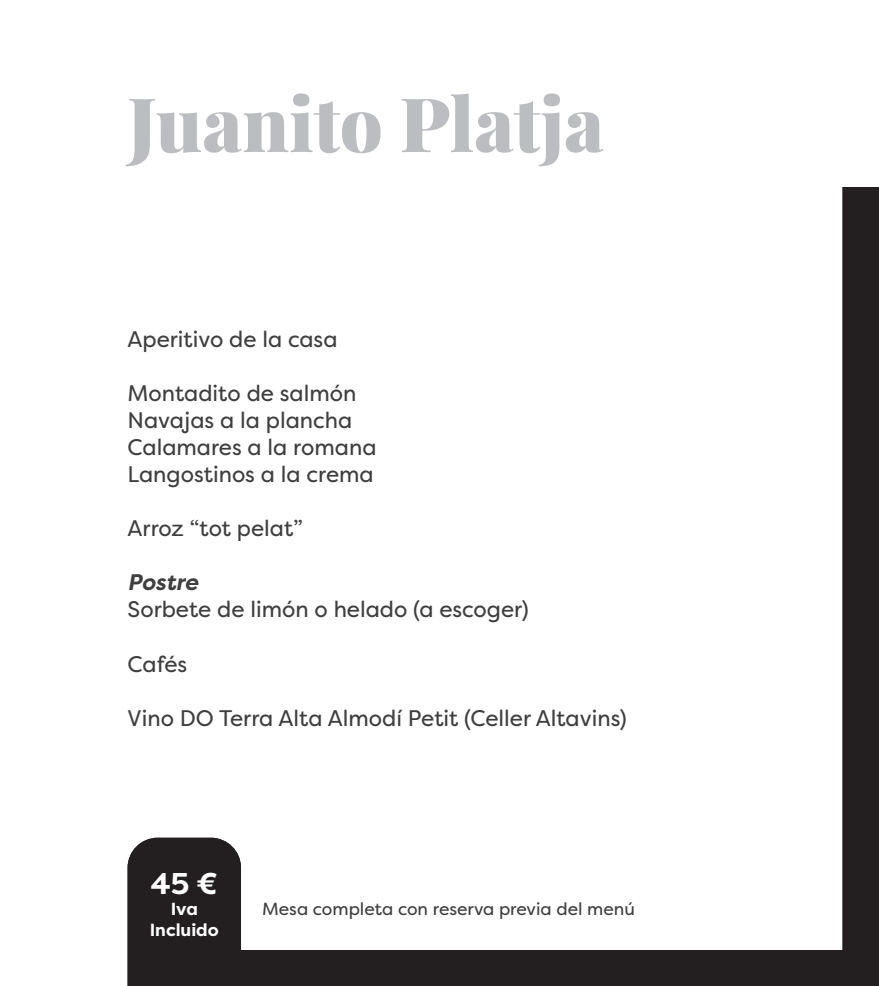
<style>
.page{position:relative;width:879px;height:986px;background:#fff}
.page>*{position:absolute;margin:0;border:0;box-sizing:border-box;transform-origin:0 0}
.t1{font:900 75px "Playfair Display";color:#bcbdc0}
.t2{font:700 30px "Filson Pro";color:#fff}
.t3{font:22.5px "Filson Pro";color:#3e3e3f}
.t4{font:italic 700 22.5px "Filson Pro";letter-spacing:-.005em;color:#3e3e3f}
.t5{font:17.5px "Filson Pro";color:#3e3e3f}
.t6{font:700 17.5px "Filson Pro";color:#fff}
</style>
<div class="page">
<div style="left:14px;top:0;width:865px;height:985px;background:#231f20"></div>
<div style="left:52px;top:52px;width:791px;height:898px;background:#fff"></div>
<div style="left:14px;top:52px;width:114px;height:933px;background:#fff"></div>
<div style="left:1px;top:0;width:878px;height:187px;background:#fff"></div>
<div style="left:128px;top:837px;width:113px;height:113px;background:#231f20"></div>
<p class="t1" style="left:128px;top:65px;width:478px">Juanito Platja</p>
<p class="t3" style="left:128px;top:324px;width:211px">Aperitivo de la casa</p>
<p class="t3" style="left:128px;top:378px;width:230px">Montadito de salmón</p>
<p class="t3" style="left:128px;top:405px;width:226px">Navajas a la plancha</p>
<p class="t3" style="left:128px;top:432px;width:250px">Calamares a la romana</p>
<p class="t3" style="left:128px;top:459px;width:248px">Langostinos a la crema</p>
<p class="t3" style="left:128px;top:513px;width:177px">Arroz “tot pelat”</p>
<p class="t4" style="left:128px;top:568px;width:72px">Postre</p>
<p class="t3" style="left:128px;top:594px;width:402px">Sorbete de limón o helado (a escoger)</p>
<p class="t3" style="left:128px;top:648px;width:61px">Cafés</p>
<p class="t3" style="left:128px;top:702px;width:501px">Vino DO Terra Alta Almodí Petit (Celler Altavins)</p>
<p class="t2" style="left:151px;top:864px;width:68px">45 €</p>
<p class="t6" style="left:171px;top:897px;width:29px">Iva</p>
<p class="t6" style="left:150px;top:918px;width:71px">Incluido</p>
<p class="t5" style="left:262px;top:896px;width:374px">Mesa completa con reserva previa del menú</p>
</div>
